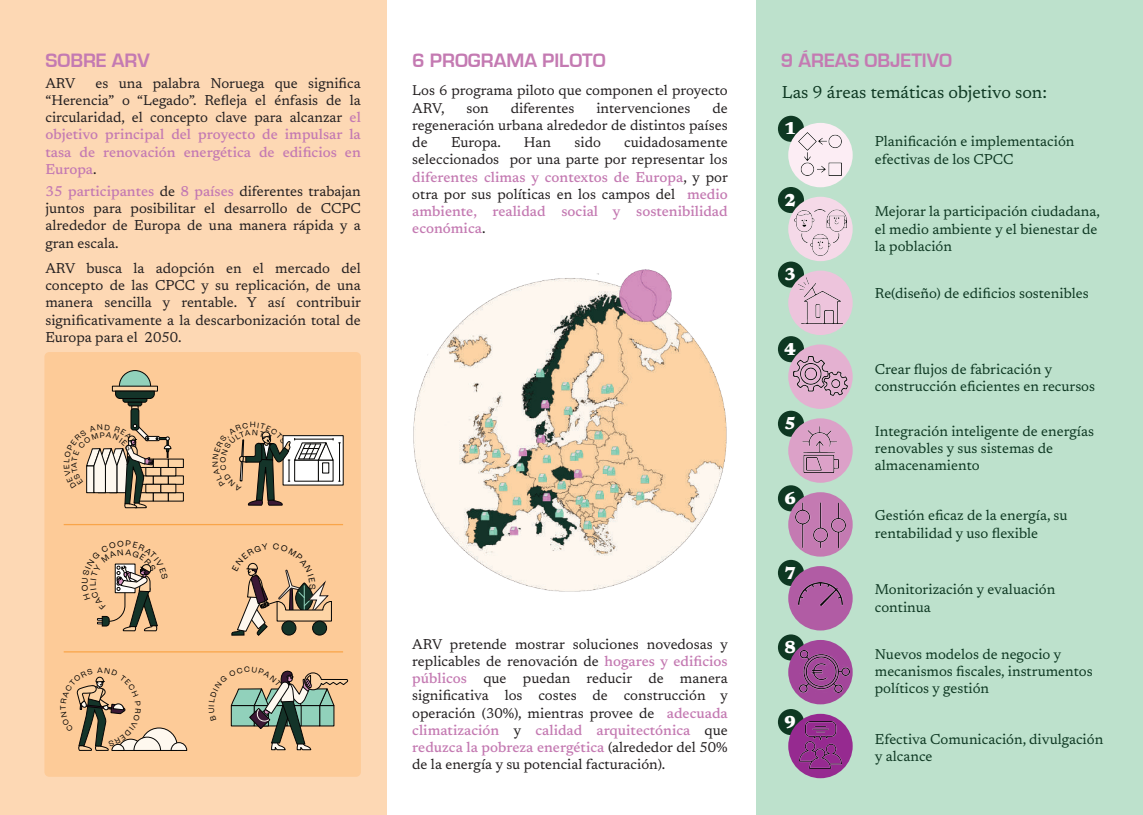
<style>
.page{position:relative;width:1143px;height:815px;background:#fff}
.page>*{position:absolute;margin:0;border:0;box-sizing:border-box;transform-origin:0 0}
.t1{font:700 20px "Eurostile";color:#c47ab2}
.t2{font:17.5px "Newsreader";color:#0e3822}
.t3{font:800 17.5px "Newsreader";color:#fff}
.t4{font:14.38px/17.2px "Newsreader";color:#231f20;text-align:justify}
.t5{font:14.38px/17.2px "Newsreader";color:#0e3822}
.s1{font-weight:500;color:#c47ab2}
</style>
<div class="page">
<div style="left:756px;top:0;width:387px;height:815px;background:#bde1cc"></div>
<div style="left:0;top:0;width:387px;height:815px;background:#fdd8b4"></div>
<img style="left:413px;top:269px;width:314px;height:323px">
<div style="left:778px;top:116px;width:26px;height:26px;background:#0e3822;border-radius:50%"></div>
<div style="left:778px;top:187px;width:26px;height:26px;background:#0e3822;border-radius:50%"></div>
<div style="left:778px;top:262px;width:26px;height:26px;background:#0e3822;border-radius:50%"></div>
<div style="left:778px;top:336px;width:26px;height:26px;background:#0e3822;border-radius:50%"></div>
<div style="left:778px;top:411px;width:26px;height:26px;background:#0e3822;border-radius:50%"></div>
<div style="left:778px;top:485px;width:26px;height:26px;background:#0e3822;border-radius:50%"></div>
<div style="left:778px;top:560px;width:26px;height:26px;background:#0e3822;border-radius:50%"></div>
<div style="left:778px;top:634px;width:26px;height:26px;background:#0e3822;border-radius:50%"></div>
<div style="left:778px;top:709px;width:26px;height:26px;background:#0e3822;border-radius:50%"></div>
<div style="left:788px;top:123px;width:65px;height:64px;background:#fcedf4;border-radius:50%"></div>
<div style="left:788px;top:197px;width:65px;height:64px;background:#f5d9e8;border-radius:50%"></div>
<div style="left:788px;top:271px;width:65px;height:64px;background:#edc4dc;border-radius:50%"></div>
<div style="left:788px;top:344px;width:65px;height:65px;background:#e4b1d1;border-radius:50%"></div>
<div style="left:788px;top:418px;width:65px;height:65px;background:#dca1c8;border-radius:50%"></div>
<div style="left:788px;top:492px;width:65px;height:65px;background:#c47ab2;border-radius:50%"></div>
<div style="left:788px;top:566px;width:65px;height:64px;background:#b15ca4;border-radius:50%"></div>
<img style="left:795px;top:210px;width:51px;height:46px">
<img style="left:799px;top:132px;width:43px;height:43px">
<div style="left:788px;top:640px;width:65px;height:64px;background:#a3469a;border-radius:50%"></div>
<div style="left:788px;top:714px;width:65px;height:64px;background:#962a90;border-radius:50%"></div>
<img style="left:798px;top:277px;width:45px;height:47px">
<img style="left:794px;top:357px;width:53px;height:38px">
<img style="left:803px;top:426px;width:35px;height:46px">
<img style="left:795px;top:502px;width:50px;height:47px">
<img style="left:799px;top:582px;width:43px;height:23px">
<img style="left:799px;top:650px;width:50px;height:43px">
<img style="left:799px;top:722px;width:43px;height:47px">
<div style="left:44px;top:352px;width:317px;height:425px;background:#fdcb98;border-radius:5px"></div>
<hr style="left:64px;top:524px;width:279px;height:1px;background:#f9a549">
<hr style="left:64px;top:651px;width:279px;height:1px;background:#f9a549">
<svg style="left:340px;top:436px;width:3px;height:49px"></svg>
<div style="left:119px;top:371px;width:32px;height:31px;background:#91d1bb;border-radius:50%"></div>
<div style="left:119px;top:370px;width:32px;height:32px;border:1px solid #050504;border-radius:50%"></div>
<svg style="left:112px;top:386px;width:46px;height:5px"></svg>
<div style="left:168px;top:459px;width:15px;height:9px;background:#fdd4a5"></div>
<div style="left:168px;top:476px;width:15px;height:8px;background:#fdd4a5"></div>
<div style="left:161px;top:467px;width:15px;height:9px;background:#fdd4a5;border:1px solid #050504"></div>
<div style="left:168px;top:493px;width:15px;height:8px;background:#fdd4a5"></div>
<div style="left:161px;top:484px;width:15px;height:9px;background:#fdd4a5;border:1px solid #050504"></div>
<svg style="left:115px;top:391px;width:40px;height:21px"></svg>
<div style="left:131px;top:409px;width:8px;height:21px;background:#143429;border-radius:2px"></div>
<div style="left:131px;top:409px;width:8px;height:21px;border:1px solid #050504;border-radius:2px"></div>
<svg style="left:230px;top:670px;width:118px;height:80px"></svg>
<svg style="left:239px;top:431px;width:101px;height:74px"></svg>
<svg style="left:76px;top:676px;width:111px;height:75px"></svg>
<svg style="left:86px;top:423px;width:85px;height:86px"></svg>
<svg style="left:97px;top:563px;width:61px;height:68px"></svg>
<svg style="left:232px;top:562px;width:100px;height:74px"></svg>
<h1 class="t1" style="left:45px;top:49px;width:106px">SOBRE ARV</h1>
<h1 class="t1" style="left:412px;top:49px;width:195px">6 PROGRAMA PILOTO</h1>
<h1 class="t1" style="left:781px;top:49px;width:173px">9 ÁREAS OBJETIVO</h1>
<p class="t4" style="left:45px;top:73px;width:32px">ARV</p>
<p class="t4" style="left:45px;top:73px;width:317px;text-indent:50px">es una palabra Noruega que significa “Herencia” o “Legado”. Refleja el énfasis de la circularidad, el concepto clave para alcanzar <span class="s1">el objetivo principal del proyecto de impulsar la tasa de renovación energética de edificios en Europa</span>.</p>
<p class="t4" style="left:412px;top:81px;width:317px">Los 6 programa piloto que componen el proyecto<br>ARV,</p>
<p class="t2" style="left:782px;top:79px;width:267px">Las 9 áreas temáticas objetivo son:</p>
<p class="t5" style="left:875px;top:132px;width:201px">Planificación e implementación efectivas de los CPCC</p>
<p class="t4" style="left:412px;top:98px;width:317px;text-indent:300px">de regeneración urbana alrededor de distintos países de</p>
<p class="t4" style="left:466px;top:98px;width:24px">son</p>
<p class="t4" style="left:511px;top:98px;width:65px">diferentes</p>
<p class="t4" style="left:596px;top:98px;width:95px">intervenciones</p>
<p class="t3" style="left:784px;top:116px;width:14px">1</p>
<p class="t4" style="left:412px;top:133px;width:317px;text-indent:212px">cuidadosamente seleccionados por una parte por representar los <span class="s1">diferentes climas y contextos de Europa</span>, y por otra por sus políticas en los campos del <span class="s1">medio ambiente, realidad social y sostenibilidad económica</span>.</p>
<p class="t4" style="left:451px;top:133px;width:51px">Europa.</p>
<p class="t4" style="left:524px;top:133px;width:29px">Han</p>
<p class="t4" style="left:574px;top:133px;width:28px">sido</p>
<p class="t4" style="left:45px;top:182px;width:317px"><span class="s1">35 participantes</span> de <span class="s1">8 países</span> diferentes trabajan juntos para posibilitar el desarrollo de CCPC alrededor de Europa de una manera rápida y a gran escala.</p>
<p class="t3" style="left:784px;top:187px;width:14px">2</p>
<p class="t5" style="left:875px;top:202px;width:227px">Mejorar la participación ciudadana, el medio ambiente y el bienestar de la población</p>
<p class="t5" style="left:875px;top:284px;width:215px">Re(diseño) de edificios sostenibles</p>
<p class="t4" style="left:45px;top:259px;width:317px">ARV busca la adopción en el mercado del concepto de las CPCC y su replicación, de una manera sencilla y rentable. Y así contribuir significativamente a la descarbonización total de Europa para el 2050.</p>
<p class="t3" style="left:784px;top:262px;width:14px">3</p>
<p class="t3" style="left:784px;top:336px;width:14px">4</p>
<p class="t4" style="left:412px;top:634px;width:317px">ARV pretende mostrar soluciones novedosas y replicables de renovación de <span class="s1">hogares y edificios públicos</span> que puedan reducir de manera significativa los costes de construcción y operación (30%), mientras provee de <span class="s1">adecuada climatización</span> y <span class="s1">calidad arquitectónica</span> que <span class="s1">reduzca la pobreza energética</span> (alrededor del 50% de la energía y su potencial facturación).</p>
<p class="t3" style="left:784px;top:411px;width:14px">5</p>
<p class="t3" style="left:784px;top:486px;width:14px">6</p>
<p class="t3" style="left:784px;top:560px;width:14px">7</p>
<p class="t3" style="left:784px;top:635px;width:14px">8</p>
<p class="t3" style="left:784px;top:709px;width:14px">9</p>
<p class="t5" style="left:875px;top:359px;width:222px">Crear flujos de fabricación y construcción eficientes en recursos</p>
<p class="t5" style="left:875px;top:421px;width:221px">Integración inteligente de energías renovables y sus sistemas de almacenamiento</p>
<p class="t5" style="left:875px;top:506px;width:194px">Gestión eficaz de la energía, su rentabilidad y uso flexible</p>
<p class="t5" style="left:875px;top:580px;width:182px">Monitorización y evaluación continua</p>
<p class="t5" style="left:875px;top:644px;width:219px">Nuevos modelos de negocio y mecanismos fiscales, instrumentos políticos y gestión</p>
<p class="t5" style="left:875px;top:729px;width:230px">Efectiva Comunicación, divulgación y alcance</p>
</div>
